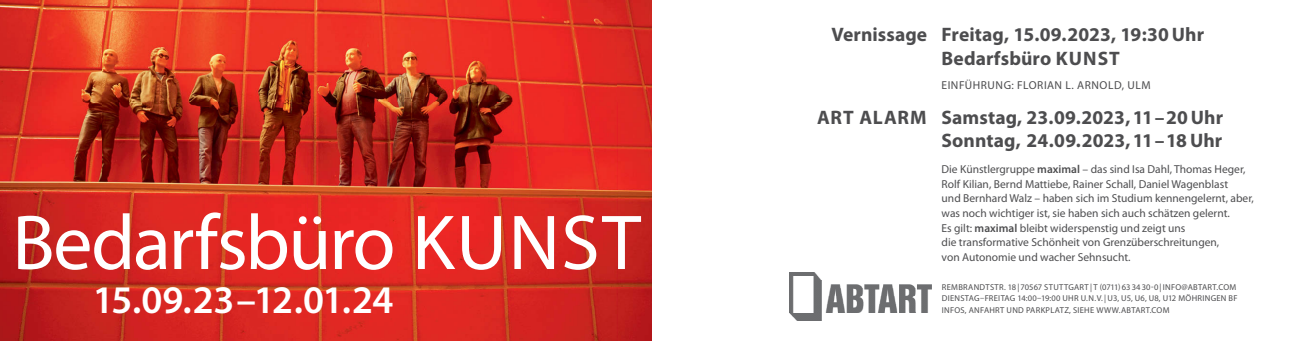
<style>
.page{position:relative;width:1304px;height:341px;background:#fff}
.page>*{position:absolute;margin:0;border:0;box-sizing:border-box;transform-origin:0 0}
.t1{font:78.3px "Myriad Pro";letter-spacing:-.015em;color:#fff}
.t2{font:600 39.2px "Myriad Pro";letter-spacing:-.03em;color:#fff}
.t3{font:700 19.5px/23.7px "Myriad Pro";letter-spacing:.005em;color:#4d4d4f}
.t4{font:11.5px/14.5px "Myriad Pro";color:#4d4d4f}
.t5{font:11.5px "Myriad Pro";letter-spacing:.045em;color:#4d4d4f}
.t6{font:8.5px/11.3px "Myriad Pro";letter-spacing:.03em;color:#4d4d4f}
.s1{font-weight:600}
</style>
<div class="page">
<img style="left:790px;top:272px;width:141px;height:48px">
<img style="left:0;top:0;width:652px;height:340px">
<h1 class="t1" style="left:12px;top:194px;width:630px">Bedarfsbüro KUNST</h1>
<h2 class="t2" style="left:93px;top:274px;width:302px">15.09.23–12.01.24</h2>
<h3 class="t3" style="left:942px;top:22px;width:264px;text-indent:-110px">Vernissage Freitag, 15.09.2023, 19:30 Uhr<br>Bedarfsbüro KUNST</h3>
<p class="t5" style="left:942px;top:77px;width:210px">EINFÜHRUNG: FLORIAN L. ARNOLD, ULM</p>
<h3 class="t3" style="left:817px;top:104px;width:407px;line-height:23.4px;text-align:right">ART ALARM Samstag, 23.09.2023, 11 – 20 Uhr<br>Sonntag, 24.09.2023, 11 – 18 Uhr</h3>
<p class="t4" style="left:942px;top:162px;width:314px">Die Künstlergruppe <span class="s1">maximal</span> – das sind Isa Dahl, Thomas Heger, Rolf Kilian, Bernd Mattiebe, Rainer Schall, Daniel Wagenblast<br>und Bernhard Walz – haben sich im Studium kennengelernt, aber, was noch wichtiger ist, sie haben sich auch schätzen gelernt.<br>Es gilt: <span class="s1">maximal</span> bleibt widerspenstig und zeigt uns<br>die transformative Schönheit von Grenzüberschreitungen,<br>von Autonomie und wacher Sehnsucht.</p>
<p class="t6" style="left:942px;top:281px;width:297px">REMBRANDTSTR. 18 | 70567 STUTTGART | T (0711) 63 34 30-0 | INFO@ABTART.COM<br>DIENSTAG–FREITAG 14:00–19:00 UHR U. N. V. | U3, U5, U6, U8, U12 MÖHRINGEN BF<br>INFOS, ANFAHRT UND PARKPLATZ, SIEHE WWW.ABTART.COM</p>
</div>
